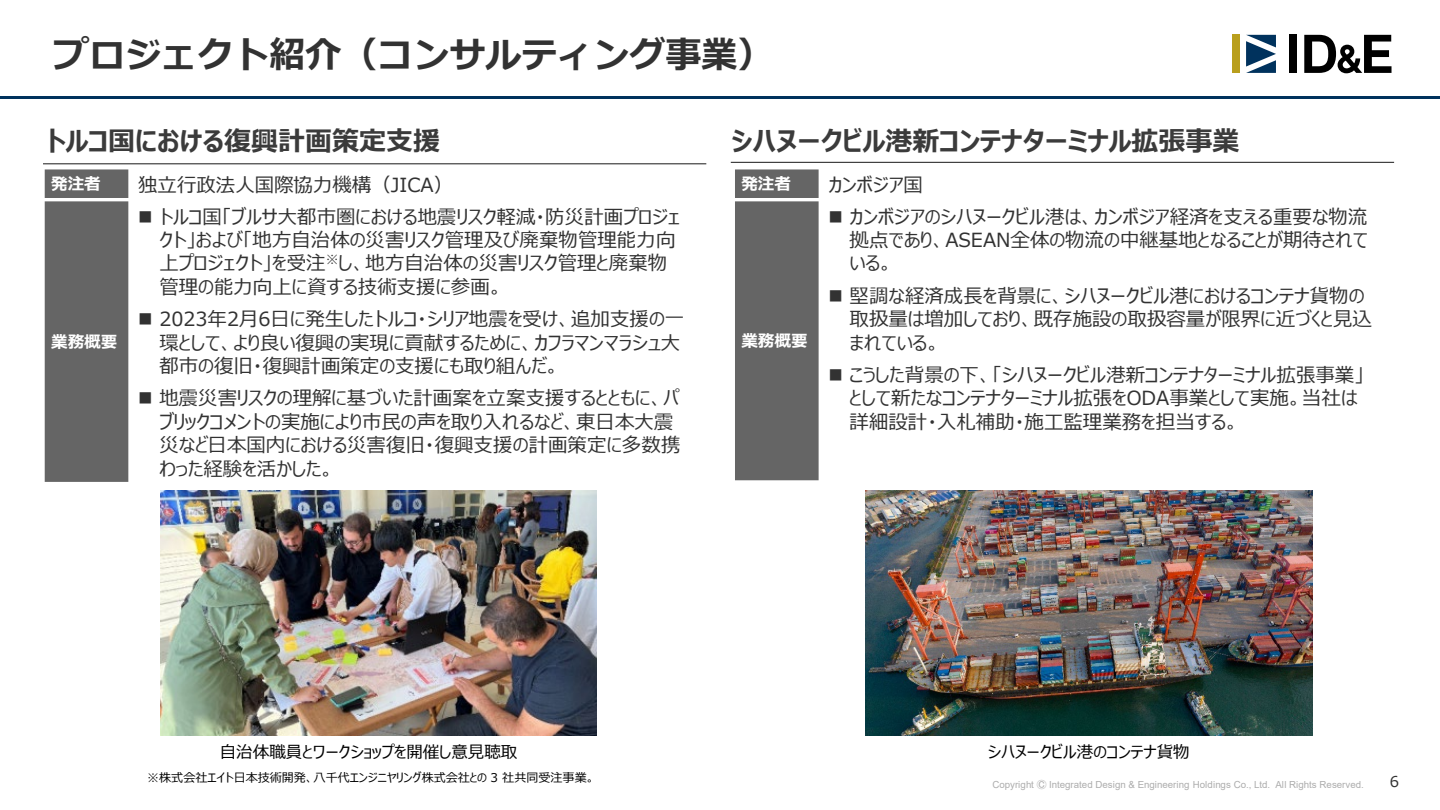
<style>
.page{position:relative;width:1440px;height:810px;background:#fff}
.page>*{position:absolute;margin:0;border:0;box-sizing:border-box;transform-origin:0 0}
.t1{font:700 36px "Meiryo";color:#323232}
.t2{font:700 27px "Meiryo UI";color:#3b3b3b}
.t3{font:19.5px/23.4px "Meiryo UI";color:#323232}
.t4{font:16.5px "Meiryo UI";color:#000}
.t5{font:700 16.5px "Meiryo UI";color:#fff}
.t6{font:15px "Meiryo";color:#323232}
.t7{font:12px "Meiryo UI";color:#000}
.t8{font:9.75px "Arial";color:#adadad}
.s1{font-family:"MS Gothic"}
</style>
<div class="page">
<div style="left:1232px;top:35px;width:8px;height:38px;background:#b99f1d"></div>
<svg style="left:1246px;top:35px;width:30px;height:38px"></svg>
<div style="left:1289px;top:35px;width:8px;height:38px;background:#000"></div>
<svg style="left:1304px;top:35px;width:88px;height:38px"></svg>
<hr style="left:0;top:96px;width:1440px;height:2px;background:#00325d">
<hr style="left:43px;top:163px;width:663px;height:1px;background:#323232">
<div style="left:43px;top:168px;width:87px;height:32px;background:#656565"></div>
<div style="left:43px;top:200px;width:87px;height:284px;background:#656565"></div>
<svg style="left:128px;top:169px;width:2px;height:313px"></svg>
<hr style="left:41px;top:198px;width:655px;height:3px;background:#fff">
<svg style="left:43px;top:169px;width:2px;height:313px"></svg>
<hr style="left:41px;top:166px;width:655px;height:3px;background:#fff">
<hr style="left:41px;top:482px;width:655px;height:3px;background:#fff">
<hr style="left:731px;top:162px;width:663px;height:1px;background:#323232">
<div style="left:733px;top:168px;width:87px;height:32px;background:#656565"></div>
<div style="left:733px;top:200px;width:87px;height:282px;background:#656565"></div>
<hr style="left:819px;top:166px;width:3px;height:318px;background:#fff">
<hr style="left:732px;top:198px;width:654px;height:3px;background:#fff">
<hr style="left:732px;top:166px;width:3px;height:318px;background:#fff">
<hr style="left:732px;top:166px;width:654px;height:3px;background:#fff">
<hr style="left:732px;top:480px;width:654px;height:4px;background:#fff">
<img style="left:866px;top:490px;width:446px;height:246px">
<img style="left:160px;top:490px;width:436px;height:246px">
<h2 class="t1" style="left:54px;top:30px;width:722px">プロジェクト紹介（コンサルティング事業）</h2>
<h2 class="t2" style="left:45px;top:122px;width:396px">トルコ国における復興計画策定支援</h2>
<p class="t5" style="left:51px;top:173px;width:51px">発注者</p>
<p class="t3" style="left:138px;top:174px;width:317px">独立行政法人国際協力機構（JICA）</p>
<p class="t5" style="left:51px;top:331px;width:68px">業務概要</p>
<p class="t3" style="left:159px;top:206px;width:522px;text-indent:-21px">■ トルコ国「ブルサ大都市圏における地震リスク軽減・防災計画プロジェクト」および「地方自治体の災害リスク管理及び廃棄物管理能力向上プロジェクト」を受注<sup>※</sup>し、地方自治体の災害リスク管理と廃棄物管理の能力向上に資する技術支援に参画。</p>
<p class="t3" style="left:159px;top:308px;width:527px;text-indent:-21px">■ 2023年2月6日に発生したトルコ・シリア地震を受け、追加支援の一環として、より良い復興の実現に貢献するために、カフラマンマラシュ大都市の復旧・復興計画策定の支援にも取り組んだ。</p>
<p class="t3" style="left:159px;top:388px;width:523px;text-indent:-21px">■ 地震災害リスクの理解に基づいた計画案を立案支援するとともに、パブリックコメントの実施により市民の声を取り入れるなど、東日本大震災など日本国内における災害復旧・復興支援の計画策定に多数携わった経験を活かした。</p>
<p class="t2" style="left:731px;top:122px;width:510px">シハヌークビル港新コンテナターミナル拡張事業</p>
<p class="t5" style="left:741px;top:173px;width:51px">発注者</p>
<p class="t3" style="left:828px;top:174px;width:96px">カンボジア国</p>
<p class="t5" style="left:741px;top:330px;width:68px">業務概要</p>
<p class="t3" style="left:850px;top:206px;width:520px;text-align:justify;text-indent:-21px">■ カンボジアのシハヌークビル港は、カンボジア経済を支える重要な物流拠点であり、ASEAN全体の物流の中継基地となることが期待されている。</p>
<p class="t3" style="left:850px;top:285px;width:524px;text-indent:-21px">■ 堅調な経済成長を背景に、シハヌークビル港におけるコンテナ貨物の取扱量は増加しており、既存施設の取扱容量が限界に近づくと見込まれている。</p>
<p class="t3" style="left:850px;top:364px;width:516px;text-indent:-21px">■ こうした背景の下、「シハヌークビル港新コンテナターミナル拡張事業」として新たなコンテナターミナル拡張をODA事業として実施。当社は詳細設計・入札補助・施工監理業務を担当する。</p>
<p class="t4" style="left:220px;top:740px;width:299px">自治体職員とワークショップを開催し意見聴取</p>
<p class="t4" style="left:988px;top:740px;width:203px">シハヌークビル港のコンテナ貨物</p>
<p class="t7" style="left:147px;top:769px;width:449px">※株式会社エイト日本技術開発、八千代エンジニヤリング株式会社との 3 社共同受注事業。</p>
<p class="t8" style="left:992px;top:778px;width:373px">Copyright <span class="s1">Ⓒ</span> Integrated Design &amp; Engineering Holdings Co., Ltd. All Rights Reserved.</p>
<p class="t6" style="left:1390px;top:772px;width:11px">6</p>
</div>
